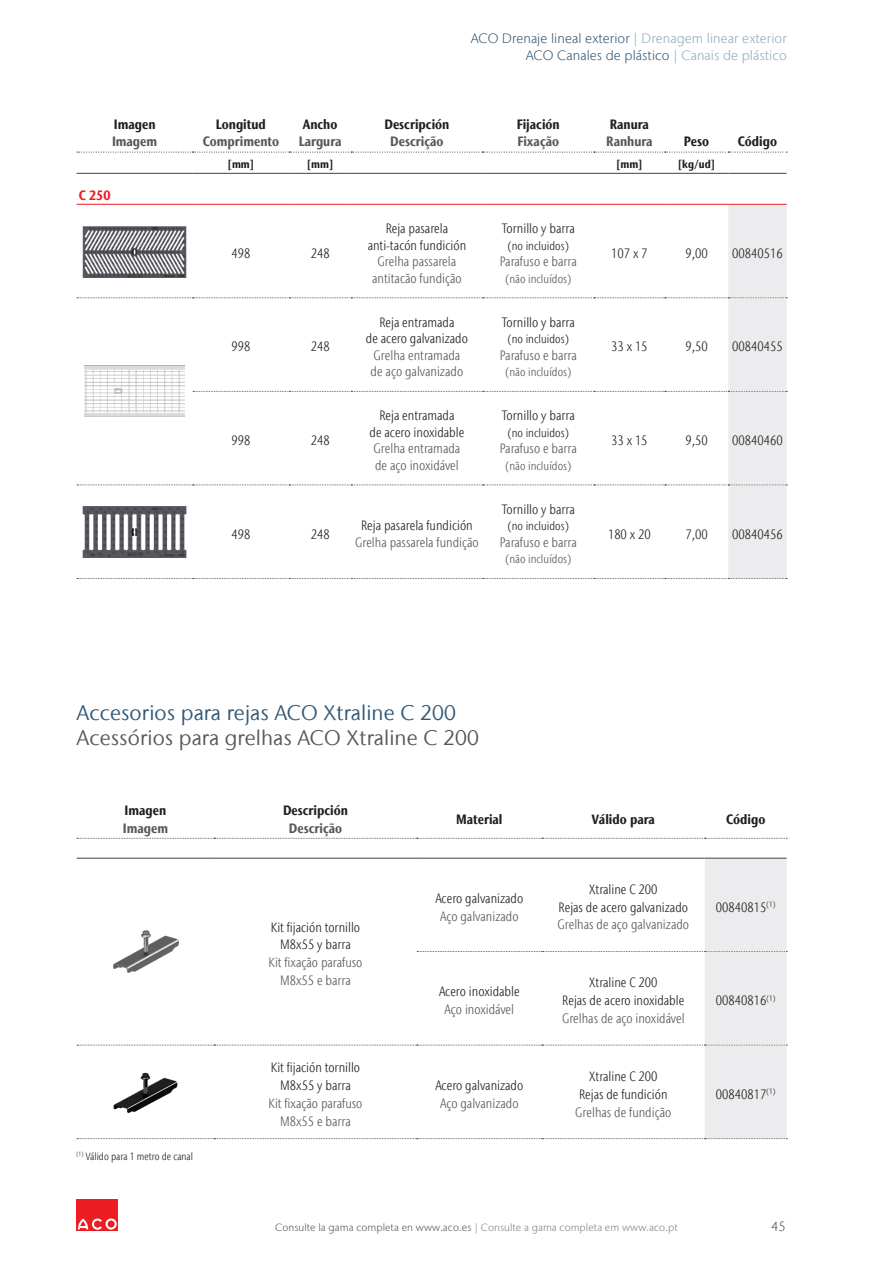
<style>
.page{position:relative;width:893px;height:1263px;background:#fff}
.page>*{position:absolute;margin:0;border:0;box-sizing:border-box;transform-origin:0 0}
.Intermediate_heading_-_blue{font:21px/25.2px "Stone Sans IIITC Com";letter-spacing:.005em;color:#57585a}
.Text{font:300 condensed 13.5px/16.5px "Stone Sans IIITC Com";color:#231f20;text-align:center}
.Text-2{font:300 condensed 13.5px/16.5px "Stone Sans IIITC Com";color:#57585a;text-align:center}
.X-axis{font:700 condensed 13.5px "Stone Sans IIITC Com";color:#231f20}
.t1{font:300 13.5px/17.9px "Stone Sans IIITC Com";letter-spacing:.005em;color:#335875;text-align:right}
.X-axis-2{font:700 condensed 13.5px "Stone Sans IIITC Com";color:#57585a}
.Product_name___Detail{font:700 condensed 13.5px "Stone Sans IIITC Com";color:#ee1d23}
.t2{font:300 13.5px "Stone Sans IIITC Com";color:#57585a}
.Text-3{font:300 condensed 12px "Stone Sans IIITC Com";color:#57585a}
.Text-4{font:300 condensed 12px "Stone Sans IIITC Com";color:#231f20}
.X-axis___Dimensions{font:700 condensed 11.25px "Stone Sans IIITC Com";color:#231f20}
.t3{font:300 10.5px "Stone Sans IIITC Pro";letter-spacing:.005em;color:#57585a}
.t4{font:300 condensed 10.5px "Stone Sans IIITC Com";color:#231f20}
.s1{color:#8aacbc}
.s2{color:#335875}
.s3{color:#808285}
</style>
<div class="page">
<div style="left:77px;top:1199px;width:13px;height:32px;background:#ee1d23"></div>
<div style="left:91px;top:1199px;width:13px;height:32px;background:#ee1d23"></div>
<div style="left:105px;top:1199px;width:13px;height:32px;background:#ee1d23"></div>
<svg style="left:77px;top:1218px;width:40px;height:12px"></svg>
<svg style="left:77px;top:152px;width:710px;height:1px"></svg>
<hr style="left:77px;top:173px;width:116px;height:1px;background:#57585a">
<hr style="left:193px;top:173px;width:96px;height:1px;background:#57585a">
<hr style="left:289px;top:173px;width:62px;height:1px;background:#57585a">
<hr style="left:351px;top:173px;width:132px;height:1px;background:#57585a">
<hr style="left:483px;top:173px;width:111px;height:1px;background:#57585a">
<hr style="left:594px;top:173px;width:71px;height:1px;background:#57585a">
<hr style="left:665px;top:173px;width:63px;height:1px;background:#57585a">
<hr style="left:728px;top:173px;width:59px;height:1px;background:#57585a">
<svg style="left:77px;top:204px;width:710px;height:375px"></svg>
<img style="left:84px;top:366px;width:101px;height:51px">
<img style="left:77px;top:506px;width:121px;height:51px">
<svg style="left:77px;top:838px;width:710px;height:1px"></svg>
<svg style="left:77px;top:858px;width:710px;height:281px"></svg>
<img style="left:107px;top:928px;width:77px;height:47px">
<img style="left:108px;top:1066px;width:75px;height:51px">
<img style="left:77px;top:227px;width:121px;height:51px">
<p class="X-axis" style="left:114px;top:116px;width:43px">Imagen</p>
<p class="X-axis-2" style="left:112px;top:132px;width:47px">Imagem</p>
<p class="Product_name___Detail" style="left:79px;top:187px;width:33px">C 250</p>
<p class="X-axis" style="left:216px;top:116px;width:51px">Longitud</p>
<p class="X-axis-2" style="left:203px;top:132px;width:78px">Comprimento</p>
<p class="X-axis" style="left:303px;top:116px;width:36px">Ancho</p>
<p class="X-axis-2" style="left:299px;top:132px;width:44px">Largura</p>
<p class="X-axis" style="left:384px;top:116px;width:66px">Descripción</p>
<p class="X-axis-2" style="left:390px;top:132px;width:55px">Descrição</p>
<p class="t1" style="left:471px;top:29px;width:317px">ACO Drenaje lineal exterior <span class="s1">| Drenagem linear exterior<br></span>ACO Canales de plástico <span class="s1">| Canais de plástico</span></p>
<p class="X-axis" style="left:517px;top:116px;width:44px">Fijación</p>
<p class="X-axis-2" style="left:517px;top:132px;width:43px">Fixação</p>
<p class="X-axis" style="left:610px;top:116px;width:41px">Ranura</p>
<p class="X-axis-2" style="left:606px;top:132px;width:48px">Ranhura</p>
<p class="X-axis" style="left:684px;top:132px;width:27px">Peso</p>
<p class="X-axis" style="left:738px;top:132px;width:41px">Código</p>
<p class="X-axis___Dimensions" style="left:228px;top:157px;width:28px">[mm]</p>
<p class="X-axis___Dimensions" style="left:307px;top:157px;width:28px">[mm]</p>
<p class="X-axis___Dimensions" style="left:616px;top:157px;width:28px">[mm]</p>
<p class="X-axis___Dimensions" style="left:678px;top:157px;width:39px">[kg/ud]</p>
<p class="Text" style="left:231px;top:245px;width:20px">498</p>
<p class="Text" style="left:311px;top:245px;width:20px">248</p>
<p class="Text" style="left:368px;top:220px;width:100px">Reja pasarela anti-tacón fundición</p>
<p class="Text-2" style="left:372px;top:253px;width:91px">Grelha passarela antitacão fundição</p>
<p class="Text" style="left:502px;top:220px;width:75px">Tornillo y barra</p>
<p class="Text-4" style="left:508px;top:238px;width:62px">(no incluidos)</p>
<p class="Text-2" style="left:500px;top:253px;width:79px">Parafuso e barra</p>
<p class="Text-3" style="left:505px;top:271px;width:67px">(não incluídos)</p>
<p class="Text" style="left:611px;top:245px;width:38px">107 x 7</p>
<p class="Text" style="left:685px;top:245px;width:24px">9,00</p>
<p class="Text" style="left:732px;top:245px;width:52px">00840516</p>
<p class="Text" style="left:231px;top:338px;width:20px">998</p>
<p class="Text" style="left:311px;top:338px;width:20px">248</p>
<p class="Text" style="left:366px;top:314px;width:104px">Reja entramada<br>de acero galvanizado</p>
<p class="Text-2" style="left:371px;top:347px;width:94px;text-align:left">Grelha entramada de aço galvanizado</p>
<p class="Text" style="left:502px;top:314px;width:75px">Tornillo y barra</p>
<p class="Text-4" style="left:508px;top:332px;width:62px">(no incluidos)</p>
<p class="Text-2" style="left:500px;top:347px;width:79px">Parafuso e barra</p>
<p class="Text-3" style="left:505px;top:365px;width:67px">(não incluídos)</p>
<p class="Text" style="left:611px;top:338px;width:38px">33 x 15</p>
<p class="Text" style="left:685px;top:338px;width:24px">9,50</p>
<p class="Text" style="left:732px;top:338px;width:52px">00840455</p>
<p class="Text" style="left:231px;top:432px;width:20px">998</p>
<p class="Text" style="left:311px;top:432px;width:20px">248</p>
<p class="Text" style="left:370px;top:407px;width:96px">Reja entramada<br>de acero inoxidable</p>
<p class="Text-2" style="left:374px;top:440px;width:88px;text-align:left">Grelha entramada de aço inoxidável</p>
<p class="Text" style="left:502px;top:407px;width:75px">Tornillo y barra</p>
<p class="Text-4" style="left:508px;top:425px;width:62px">(no incluidos)</p>
<p class="Text-2" style="left:500px;top:440px;width:79px">Parafuso e barra</p>
<p class="Text-3" style="left:505px;top:458px;width:67px">(não incluídos)</p>
<p class="Text" style="left:611px;top:432px;width:38px">33 x 15</p>
<p class="Text" style="left:685px;top:432px;width:24px">9,50</p>
<p class="Text" style="left:732px;top:432px;width:52px">00840460</p>
<p class="Text" style="left:231px;top:525px;width:20px">498</p>
<p class="Text" style="left:311px;top:525px;width:20px">248</p>
<p class="Text" style="left:361px;top:517px;width:113px">Reja pasarela fundición</p>
<p class="Text-2" style="left:355px;top:534px;width:125px">Grelha passarela fundição</p>
<p class="Text" style="left:502px;top:501px;width:75px">Tornillo y barra</p>
<p class="Text-4" style="left:508px;top:519px;width:62px">(no incluidos)</p>
<p class="Text-2" style="left:500px;top:534px;width:79px">Parafuso e barra</p>
<p class="Text-3" style="left:505px;top:552px;width:67px">(não incluídos)</p>
<p class="Text" style="left:608px;top:525px;width:44px">180 x 20</p>
<p class="Text" style="left:685px;top:525px;width:24px">7,00</p>
<p class="Text" style="left:732px;top:525px;width:52px">00840456</p>
<p class="Intermediate_heading_-_blue" style="left:77px;top:700px;width:404px"><span class="s2">Accesorios para rejas ACO Xtraline C 200<br></span>Acessórios para grelhas ACO Xtraline C 200</p>
<p class="X-axis" style="left:125px;top:801px;width:43px">Imagen</p>
<p class="X-axis-2" style="left:123px;top:819px;width:47px">Imagem</p>
<p class="t4" style="left:77px;top:1149px;width:118px"><sup>(1)</sup> Válido para 1 metro de canal</p>
<p class="X-axis" style="left:283px;top:801px;width:66px">Descripción</p>
<p class="X-axis-2" style="left:289px;top:819px;width:55px">Descrição</p>
<p class="Text" style="left:271px;top:918px;width:91px;line-height:17.9px">Kit fijación tornillo<br>M8x55 y barra</p>
<p class="Text-2" style="left:269px;top:954px;width:95px;line-height:17.9px">Kit fixação parafuso<br>M8x55 e barra</p>
<p class="Text" style="left:271px;top:1058px;width:91px;line-height:17.9px">Kit fijación tornillo<br>M8x55 y barra</p>
<p class="Text-2" style="left:269px;top:1094px;width:95px;line-height:17.9px">Kit fixação parafuso<br>M8x55 e barra</p>
<p class="X-axis" style="left:456px;top:810px;width:48px">Material</p>
<p class="X-axis" style="left:592px;top:810px;width:65px">Válido para</p>
<p class="X-axis" style="left:726px;top:810px;width:41px">Código</p>
<p class="Text" style="left:435px;top:890px;width:89px">Acero galvanizado</p>
<p class="Text-2" style="left:440px;top:907px;width:80px">Aço galvanizado</p>
<p class="Text" style="left:439px;top:983px;width:82px">Acero inoxidable</p>
<p class="Text-2" style="left:445px;top:1001px;width:71px">Aço inoxidável</p>
<p class="Text" style="left:435px;top:1077px;width:89px">Acero galvanizado</p>
<p class="Text-2" style="left:440px;top:1095px;width:80px">Aço galvanizado</p>
<p class="Text" style="left:589px;top:881px;width:70px">Xtraline C 200</p>
<p class="Text" style="left:559px;top:899px;width:131px">Rejas de acero galvanizado</p>
<p class="Text-2" style="left:558px;top:916px;width:133px">Grelhas de aço galvanizado</p>
<p class="Text" style="left:589px;top:974px;width:70px">Xtraline C 200</p>
<p class="Text" style="left:562px;top:992px;width:124px">Rejas de acero inoxidable</p>
<p class="Text-2" style="left:562px;top:1010px;width:124px">Grelhas de aço inoxidável</p>
<p class="Text" style="left:589px;top:1068px;width:70px">Xtraline C 200</p>
<p class="Text" style="left:579px;top:1086px;width:90px">Rejas de fundición</p>
<p class="Text-2" style="left:575px;top:1103px;width:98px">Grelhas de fundição</p>
<p class="Text" style="left:716px;top:899px;width:61px">00840815<sup>(1)</sup></p>
<p class="Text" style="left:716px;top:992px;width:61px">00840816<sup>(1)</sup></p>
<p class="Text" style="left:716px;top:1086px;width:61px">00840817<sup>(1)</sup></p>
<p class="t3" style="left:275px;top:1221px;width:404px">Consulte la gama completa en www.aco.es <span class="s3">| Consulte a gama completa em www.aco.pt</span></p>
<p class="t2" style="left:771px;top:1218px;width:16px">45</p>
</div>
